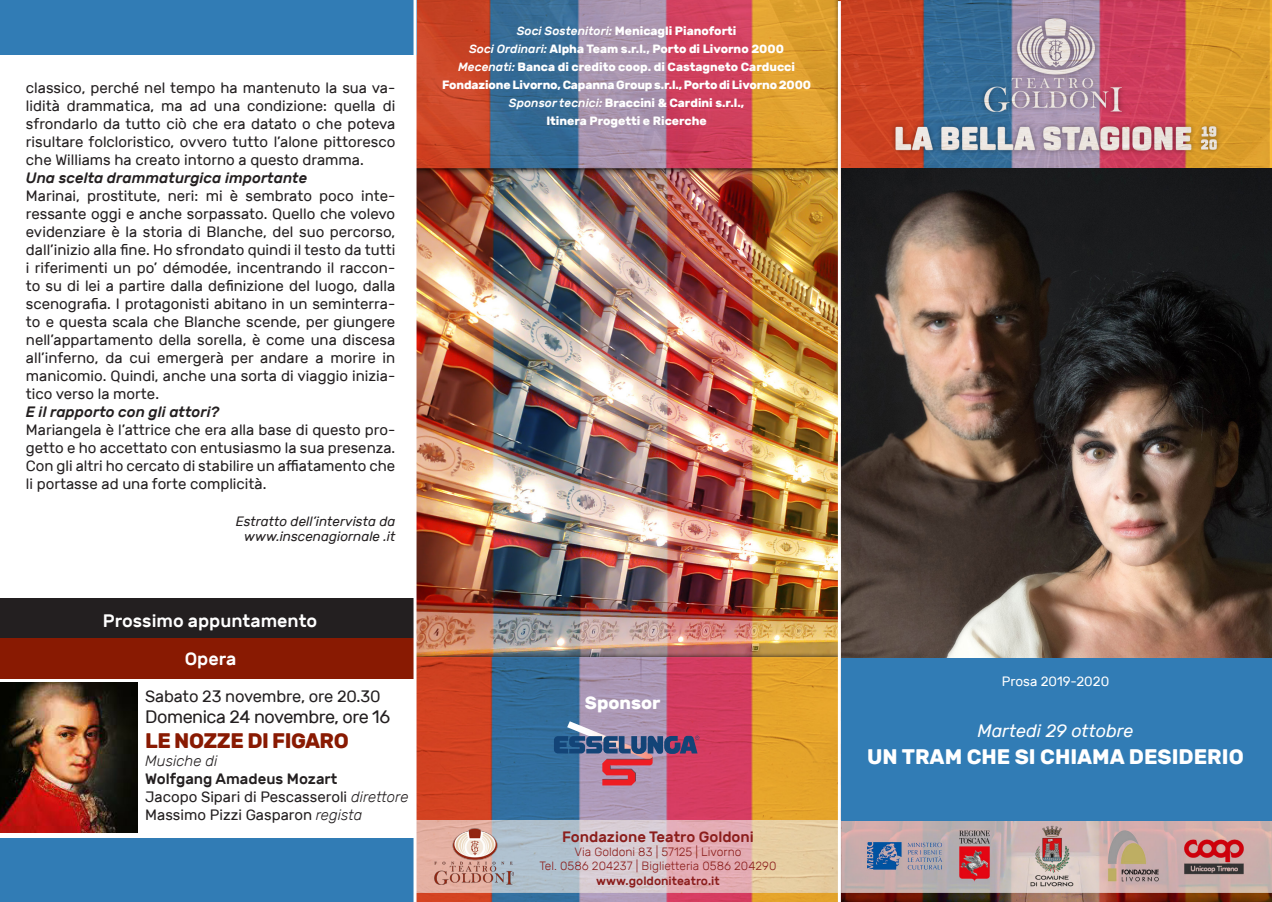
<style>
.page{position:relative;width:1272px;height:902px;background:#fff}
.page>*{position:absolute;margin:0;border:0;box-sizing:border-box;transform-origin:0 0}
.t1{font:700 21px "Rubik";color:#fff}
.t2{font:700 21px "Rubik";letter-spacing:-.025em;color:#891a02}
.t3{font:500 18px "Rubik";color:#fff}
.t4{font:18px "Rubik";letter-spacing:-.025em;color:#231f20}
.t5{font:italic 18px "Rubik";color:#fff}
.t6{font:700 18px "Rubik";color:#fff}
.t7{font:16.5px "Rubik";letter-spacing:-.01em;color:#231f20}
.t8{font:15px/18px "Rubik";color:#231f20;text-align:justify}
.t9{font:italic 500 15px "Rubik";color:#231f20}
.t10{font:500 15px/18px "Rubik";color:#231f20}
.Normale{font:500 15px "Rubik";color:#8b1d1b}
.t11{font:italic 13.5px/15px "Rubik";color:#231f20;text-align:right}
.t12{font:13.5px "Rubik";color:#fff}
.t13{font:700 12px "Rubik";color:#fff}
.Normale-2{font:300 12px "Rubik";color:#8b1d1b}
.Normale-3{font:500 12px "Rubik";color:#8b1d1b}
.s1{font-weight:300;font-style:italic}
.s2{font-weight:500;font-style:italic}
</style>
<div class="page">
<div style="left:0;top:598px;width:415px;height:41px;background:#231f20"></div>
<div style="left:0;top:638px;width:414px;height:40px;background:#891a02"></div>
<img style="left:0;top:683px;width:138px;height:149px">
<img style="left:416px;top:0;width:855px;height:901px">
<svg style="left:554px;top:721px;width:145px;height:64px"></svg>
<img style="left:435px;top:827px;width:79px;height:58px">
<img style="left:841px;top:168px;width:430px;height:490px">
<div style="left:0;top:0;width:416px;height:54px;background:#317cb5"></div>
<div style="left:0;top:838px;width:416px;height:63px;background:#317cb5"></div>
<div style="left:841px;top:658px;width:430px;height:163px;background:#317cb5"></div>
<hr style="left:837px;top:1px;width:3px;height:900px;background:#fff">
<hr style="left:413px;top:0;width:3px;height:901px;background:#fff">
<p class="t8" style="left:26px;top:79px;width:371px">classico, perché nel tempo ha mantenuto la sua va&shy;lidità drammatica, ma ad una condizione: quella di sfrondarlo da tutto ciò che era datato o che poteva risultare folcloristico, ovvero tutto l’alone pittoresco che Williams ha creato intorno a questo dramma.</p>
<p class="t9" style="left:26px;top:169px;width:283px">Una scelta drammaturgica importante</p>
<p class="t8" style="left:26px;top:187px;width:371px">Marinai, prostitute, neri: mi è sembrato poco inte&shy;ressante oggi e anche sorpassato. Quello che volevo evidenziare è la storia di Blanche, del suo percorso, dall’inizio alla fine. Ho sfrondato quindi il testo da tutti i riferimenti un po’ démodée, incentrando il raccon&shy;to su di lei a partire dalla definizione del luogo, dalla scenografia. I protagonisti abitano in un seminterra&shy;to e questa scala che Blanche scende, per giungere nell’appartamento della sorella, è come una discesa all’inferno, da cui emergerà per andare a morire in manicomio. Quindi, anche una sorta di viaggio inizia&shy;tico verso la morte.</p>
<p class="t9" style="left:26px;top:403px;width:195px">E il rapporto con gli attori?</p>
<p class="t8" style="left:26px;top:421px;width:371px">Mariangela è l’attrice che era alla base di questo pro&shy;getto e ho accettato con entusiasmo la sua presenza.<br>Con gli altri ho cercato di stabilire un affiatamento che li portasse ad una forte complicità.</p>
<p class="t11" style="left:236px;top:514px;width:161px">Estratto dell’intervista da www.inscenagiornale .it</p>
<p class="t3" style="left:103px;top:610px;width:216px">Prossimo appuntamento</p>
<p class="t3" style="left:185px;top:648px;width:53px">Opera</p>
<p class="t7" style="left:145px;top:686px;width:237px">Sabato 23 novembre, ore 20.30</p>
<p class="t4" style="left:145px;top:706px;width:246px">Domenica 24 novembre, ore 16</p>
<p class="t2" style="left:145px;top:728px;width:205px">LE NOZZE DI FIGARO</p>
<p class="t10" style="left:145px;top:752px;width:194px"><span class="s1">Musiche di<br></span>Wolfgang Amadeus Mozart</p>
<p class="t8" style="left:145px;top:788px;width:265px">Jacopo Sipari di Pescasseroli <span class="s1">direttore<br></span>Massimo Pizzi Gasparon <span class="s1">regista</span></p>
<p class="t13" style="left:517px;top:23px;width:221px"><span class="s2">Soci Sostenitori:</span> Menicagli Pianoforti</p>
<p class="t13" style="left:469px;top:41px;width:316px"><span class="s2">Soci Ordinari:</span> Alpha Team s.r.l., Porto di Livorno 2000</p>
<p class="t13" style="left:458px;top:59px;width:338px"><span class="s2">Mecenati:</span> Banca di credito coop. di Castagneto Carducci</p>
<p class="t13" style="left:442px;top:77px;width:370px">Fondazione Livorno, Capanna Group s.r.l., Porto di Livorno 2000</p>
<p class="t13" style="left:509px;top:95px;width:237px"><span class="s2">Sponsor tecnici:</span> Braccini &amp; Cardini s.r.l.,</p>
<p class="t13" style="left:546px;top:113px;width:162px">Itinera Progetti e Ricerche</p>
<p class="t6" style="left:585px;top:691px;width:77px">Sponsor</p>
<p class="Normale" style="left:562px;top:827px;width:193px">Fondazione Teatro Goldoni</p>
<p class="Normale-2" style="left:574px;top:845px;width:168px">Via Goldoni 83 | 57125 | Livorno</p>
<p class="Normale-2" style="left:539px;top:859px;width:238px">Tel. 0586 204237 | Biglietteria 0586 204290</p>
<p class="Normale-3" style="left:596px;top:873px;width:125px">www.goldoniteatro.it</p>
<p class="t12" style="left:1001px;top:674px;width:109px">Prosa 2019-2020</p>
<p class="t5" style="left:977px;top:720px;width:158px">Martedi 29 ottobre</p>
<p class="t1" style="left:867px;top:744px;width:378px">UN TRAM CHE SI CHIAMA DESIDERIO</p>
</div>
